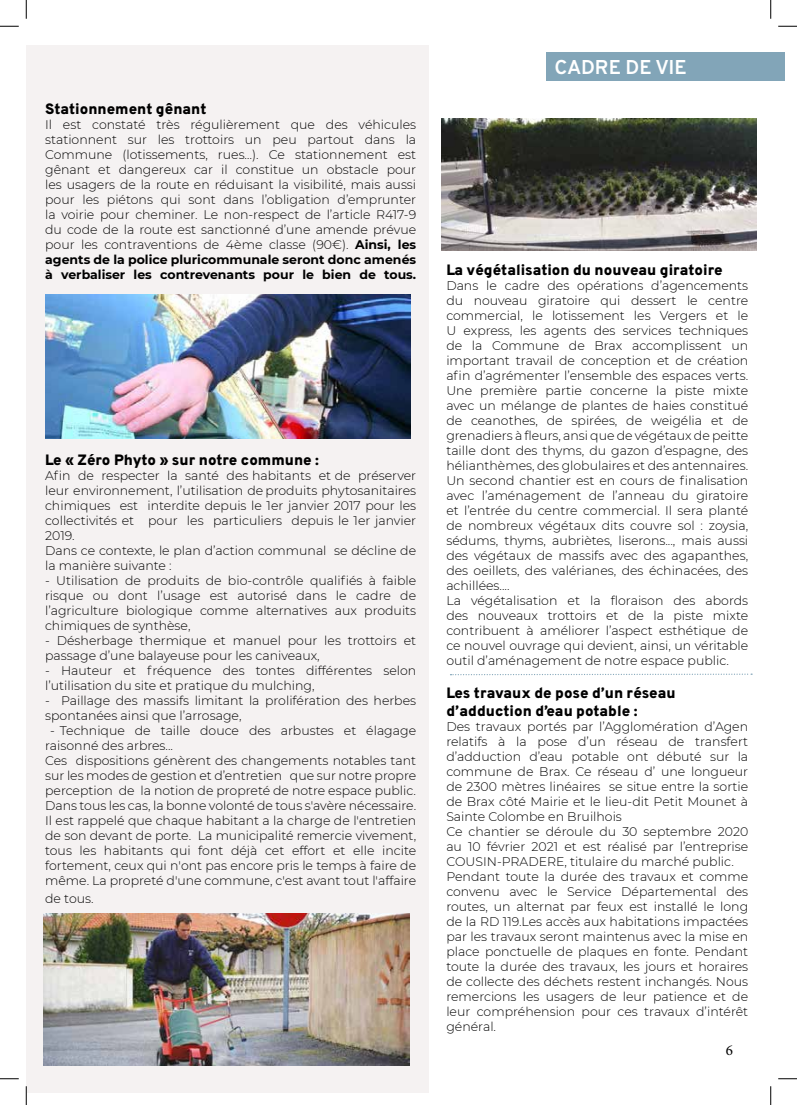
<style>
.page{position:relative;width:797px;height:1105px;background:#fff}
.page>*{position:absolute;margin:0;border:0;box-sizing:border-box;transform-origin:0 0}
.t1{font:700 20px "Overpass";color:#fff}
.t2{font:800 15px/18px "Overpass";color:#000}
.t3{font:15px "Minion Pro";color:#000}
.t4{font:300 12.5px/15px "Montserrat";color:#000}
.s1{font-weight:700}
</style>
<div class="page">
<div style="left:26px;top:45px;width:403px;height:1048px;background:#f5f2f2"></div>
<div style="left:546px;top:52px;width:239px;height:29px;background:#82a5b8"></div>
<img style="left:46px;top:294px;width:365px;height:144px">
<img style="left:441px;top:118px;width:315px;height:133px">
<img style="left:44px;top:913px;width:366px;height:153px">
<svg style="left:450px;top:673px;width:302px;height:3px"></svg>
<svg style="left:0;top:25px;width:19px;height:2px"></svg>
<svg style="left:778px;top:25px;width:19px;height:2px"></svg>
<svg style="left:0;top:1078px;width:19px;height:1px"></svg>
<svg style="left:778px;top:1078px;width:19px;height:1px"></svg>
<svg style="left:25px;top:0;width:2px;height:19px"></svg>
<svg style="left:25px;top:1086px;width:2px;height:19px"></svg>
<svg style="left:770px;top:0;width:1px;height:19px"></svg>
<svg style="left:770px;top:1086px;width:1px;height:19px"></svg>
<p class="t2" style="left:45px;top:100px;width:163px">Stationnement gênant</p>
<p class="t4" style="left:45px;top:116px;width:372px;text-align:justify">Il est constaté très régulièrement que des véhicules stationnent sur les trottoirs un peu partout dans la Commune (lotissements, rues…). Ce stationnement est gênant et dangereux car il constitue un obstacle pour les usagers de la route en réduisant la visibilité, mais aussi pour les piétons qui sont dans l’obligation d’emprunter la voirie pour cheminer. Le non-respect de l’article R417-9 du code de la route est sanctionné d’une amende prévue pour les contraventions de 4ème classe (90€). <span class="s1">Ainsi, les agents de la police pluricommunale seront donc amenés à verbaliser les contrevenants pour le bien de tous.</span></p>
<p class="t2" style="left:45px;top:451px;width:275px">Le « Zéro Phyto » sur notre commune :</p>
<p class="t4" style="left:45px;top:467px;width:372px">Afin de respecter la santé des habitants et de préserver leur environnement, l’utilisation de produits phytosanitaires chimiques est interdite depuis le 1er janvier 2017 pour les collectivités et pour les particuliers depuis le 1er janvier 2019.<br>Dans ce contexte, le plan d’action communal se décline de la manière suivante :</p>
<p class="t4" style="left:45px;top:572px;width:372px;text-align:justify">- Utilisation de produits de bio-contrôle qualifiés à faible risque ou dont l’usage est autorisé dans le cadre de l’agriculture biologique comme alternatives aux produits chimiques de synthèse,</p>
<p class="t4" style="left:45px;top:632px;width:372px">- Désherbage thermique et manuel pour les trottoirs et passage d’une balayeuse pour les caniveaux,</p>
<p class="t4" style="left:45px;top:662px;width:372px">- Hauteur et fréquence des tontes différentes selon l’utilisation du site et pratique du mulching,</p>
<p class="t4" style="left:45px;top:692px;width:372px">- Paillage des massifs limitant la prolifération des herbes spontanées ainsi que l’arrosage,</p>
<p class="t4" style="left:45px;top:722px;width:372px;text-indent:5px">- Technique de taille douce des arbustes et élagage raisonné des arbres...<br>Ces dispositions génèrent des changements notables tant sur les modes de gestion et d’entretien que sur notre propre perception de la notion de propreté de notre espace public.<br>Dans tous les cas, la bonne volonté de tous s'avère nécessaire.<br>Il est rappelé que chaque habitant a la charge de l'entretien de son devant de porte. La municipalité remercie vivement, tous les habitants qui font déjà cet effort et elle incite fortement, ceux qui n'ont pas encore pris le temps à faire de même. La propreté d'une commune, c'est avant tout l'affaire</p>
<p class="t4" style="left:45px;top:890px;width:50px">de tous.</p>
<h1 class="t1" style="left:554px;top:55px;width:134px">CADRE DE VIE</h1>
<p class="t2" style="left:446px;top:261px;width:278px">La végétalisation du nouveau giratoire</p>
<p class="t4" style="left:446px;top:278px;width:303px">Dans le cadre des opérations d’agencements du nouveau giratoire qui dessert le centre commercial, le lotissement les Vergers et le U express, les agents des services techniques de la Commune de Brax accomplissent un important travail de conception et de création afin d’agrémenter l’ensemble des espaces verts.<br>Une première partie concerne la piste mixte avec un mélange de plantes de haies constitué de ceanothes, de spirées, de weigélia et de grenadiers à fleurs, ansi que de végétaux de peitte taille dont des thyms, du gazon d’espagne, des hélianthèmes, des globulaires et des antennaires.<br>Un second chantier est en cours de finalisation avec l’aménagement de l’anneau du giratoire et l’entrée du centre commercial. Il sera planté de nombreux végétaux dits couvre sol : zoysia, sédums, thyms, aubriètes, liserons..., mais aussi des végétaux de massifs avec des agapanthes, des oeillets, des valérianes, des échinacées, des achillées....<br>La végétalisation et la floraison des abords des nouveaux trottoirs et de la piste mixte contribuent à améliorer l’aspect esthétique de ce nouvel ouvrage qui devient, ainsi, un véritable outil d’aménagement de notre espace public.</p>
<p class="t2" style="left:446px;top:684px;width:231px">Les travaux de pose d’un réseau d’adduction d’eau potable :</p>
<p class="t4" style="left:446px;top:719px;width:303px">Des travaux portés par l’Agglomération d’Agen relatifs à la pose d’un réseau de transfert d’adduction d’eau potable ont débuté sur la commune de Brax. Ce réseau d’ une longueur de 2300 mètres linéaires se situe entre la sortie de Brax côté Mairie et le lieu-dit Petit Mounet à Sainte Colombe en Bruilhois<br>Ce chantier se déroule du 30 septembre 2020 au 10 février 2021 et est réalisé par l’entreprise COUSIN-PRADERE, titulaire du marché public.<br>Pendant toute la durée des travaux et comme convenu avec le Service Départemental des routes, un alternat par feux est installé le long de la RD 119.Les accès aux habitations impactées par les travaux seront maintenus avec la mise en place ponctuelle de plaques en fonte. Pendant toute la durée des travaux, les jours et horaires de collecte des déchets restent inchangés. Nous remercions les usagers de leur patience et de leur compréhension pour ces travaux d’intérêt général.</p>
<p class="t3" style="left:725px;top:1040px;width:9px">6</p>
</div>
